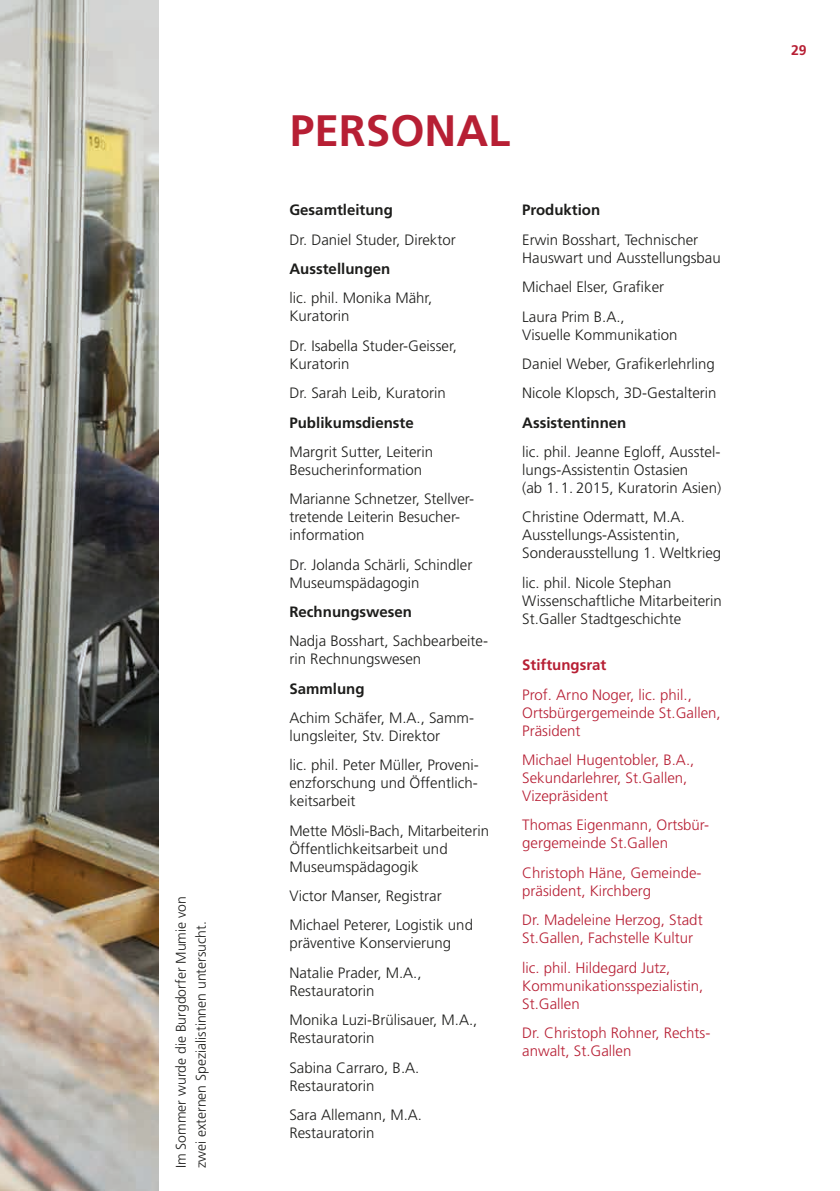
<style>
.page{position:relative;width:840px;height:1191px;background:#fff}
.page>*{position:absolute;margin:0;border:0;box-sizing:border-box;transform-origin:0 0}
.t1{font:700 44px "Frutiger LT Std";color:#b71f34}
.t2{font:300 15px/18px "Frutiger LT Std";color:#1d1d1b}
.t3{font:300 15px/18px "Frutiger LT Std";color:#b71f34}
.t4{font:700 15px "Frutiger LT Std";color:#1d1d1b}
.t5{font:700 15px "Frutiger LT Std";color:#b71f34}
.t6{font:300 14px/20px "Frutiger LT Std";color:#1d1d1b}
.t7{font:700 14px "Frutiger LT Std";color:#b71f34}
</style>
<div class="page">
<img style="left:0;top:0;width:159px;height:1191px">
<p class="t6" style="left:171px;top:1168px;width:274px;rotate:-90deg">Im Sommer wurde die Burgdorfer Mumie von zwei externen Spezialistinnen untersucht.</p>
<h1 class="t1" style="left:290px;top:105px;width:222px">PERSONAL</h1>
<p class="t4" style="left:289px;top:201px;width:105px">Gesamtleitung</p>
<p class="t2" style="left:289px;top:231px;width:168px">Dr. Daniel Studer, Direktor</p>
<p class="t4" style="left:289px;top:260px;width:102px">Ausstellungen</p>
<p class="t2" style="left:289px;top:289px;width:144px">lic. phil. Monika Mähr,<br>Kuratorin</p>
<p class="t2" style="left:289px;top:337px;width:169px">Dr. Isabella Studer-Geisser,<br>Kuratorin</p>
<p class="t2" style="left:289px;top:384px;width:158px">Dr. Sarah Leib, Kuratorin</p>
<p class="t4" style="left:289px;top:413px;width:126px">Publikumsdienste</p>
<p class="t2" style="left:289px;top:443px;width:145px">Margrit Sutter, Leiterin<br>Besucherinformation</p>
<p class="t2" style="left:289px;top:490px;width:186px">Marianne Schnetzer, Stellver&shy;tretende Leiterin Besucher&shy;information</p>
<p class="t2" style="left:289px;top:555px;width:184px">Dr. Jolanda Schärli, Schindler<br>Museumspädagogin</p>
<p class="t4" style="left:289px;top:603px;width:124px">Rechnungswesen</p>
<p class="t2" style="left:289px;top:632px;width:200px">Nadja Bosshart, Sachbearbeite&shy;rin Rechnungswesen</p>
<p class="t4" style="left:289px;top:679px;width:77px">Sammlung</p>
<p class="t2" style="left:289px;top:709px;width:186px">Achim Schäfer, M.A., Samm&shy;lungsleiter, Stv. Direktor</p>
<p class="t2" style="left:289px;top:756px;width:191px;text-align:justify">lic. phil. Peter Müller, Proveni&shy;enzforschung und Öffentlich&shy;keitsarbeit</p>
<p class="t2" style="left:289px;top:821px;width:201px">Mette Mösli-Bach, Mitarbeiterin<br>Öffentlichkeitsarbeit und<br>Museumspädagogik</p>
<p class="t2" style="left:289px;top:881px;width:185px;line-height:29.4px">Victor Manser, Registrar<br>Michael Peterer, Logistik und</p>
<p class="t2" style="left:289px;top:928px;width:163px;line-height:29.4px">präventive Konservierung<br>Natalie Prader, M.A.,</p>
<p class="t2" style="left:289px;top:976px;width:189px;line-height:29.4px">Restauratorin<br>Monika Luzi-Brülisauer, M.A.,</p>
<p class="t2" style="left:289px;top:1023px;width:131px;line-height:29.4px">Restauratorin<br>Sabina Carraro, B.A.</p>
<p class="t2" style="left:289px;top:1070px;width:134px;line-height:29.4px">Restauratorin<br>Sara Allemann, M.A.</p>
<p class="t2" style="left:289px;top:1124px;width:87px">Restauratorin</p>
<p class="t4" style="left:522px;top:201px;width:80px">Produktion</p>
<p class="t2" style="left:522px;top:231px;width:200px">Erwin Bosshart, Technischer<br>Hauswart und Ausstellungsbau</p>
<p class="t2" style="left:522px;top:272px;width:143px;line-height:29.4px">Michael Elser, Grafiker<br>Laura Prim B.A.,</p>
<p class="t2" style="left:522px;top:320px;width:196px;line-height:29.4px">Visuelle Kommunikation<br>Daniel Weber, Grafikerlehrling<br>Nicole Klopsch, 3D-Gestalterin</p>
<p class="t4" style="left:522px;top:413px;width:106px">Assistentinnen</p>
<p class="t2" style="left:522px;top:443px;width:200px">lic. phil. Jeanne Egloff, Ausstel&shy;lungs-Assistentin Ostasien<br>(ab 1. 1. 2015, Kuratorin Asien)</p>
<p class="t2" style="left:522px;top:508px;width:200px">Christine Odermatt, M.A.<br>Ausstellungs-Assistentin,<br>Sonderausstellung 1. Weltkrieg</p>
<p class="t2" style="left:522px;top:573px;width:201px">lic. phil. Nicole Stephan<br>Wissenschaftliche Mitarbeiterin<br>St.Galler Stadtgeschichte</p>
<p class="t5" style="left:522px;top:656px;width:86px">Stiftungsrat</p>
<p class="t3" style="left:522px;top:685px;width:200px">Prof. Arno Noger, lic. phil.,<br>Ortsbürgergemeinde St.Gallen,<br>Präsident</p>
<p class="t3" style="left:522px;top:751px;width:174px">Michael Hugentobler, B.A.,<br>Sekundarlehrer, St.Gallen,<br>Vizepräsident</p>
<p class="t3" style="left:522px;top:816px;width:188px">Thomas Eigenmann, Ortsbür&shy;gergemeinde St.Gallen</p>
<p class="t3" style="left:522px;top:864px;width:181px">Christoph Häne, Gemeinde&shy;präsident, Kirchberg</p>
<p class="t3" style="left:522px;top:911px;width:182px">Dr. Madeleine Herzog, Stadt<br>St.Gallen, Fachstelle Kultur</p>
<p class="t3" style="left:522px;top:958px;width:182px">lic. phil. Hildegard Jutz,<br>Kommunikationsspezialistin,<br>St.Gallen</p>
<p class="t3" style="left:522px;top:1024px;width:190px">Dr. Christoph Rohner, Rechts&shy;anwalt, St.Gallen</p>
<p class="t7" style="left:790px;top:42px;width:17px">29</p>
</div>
